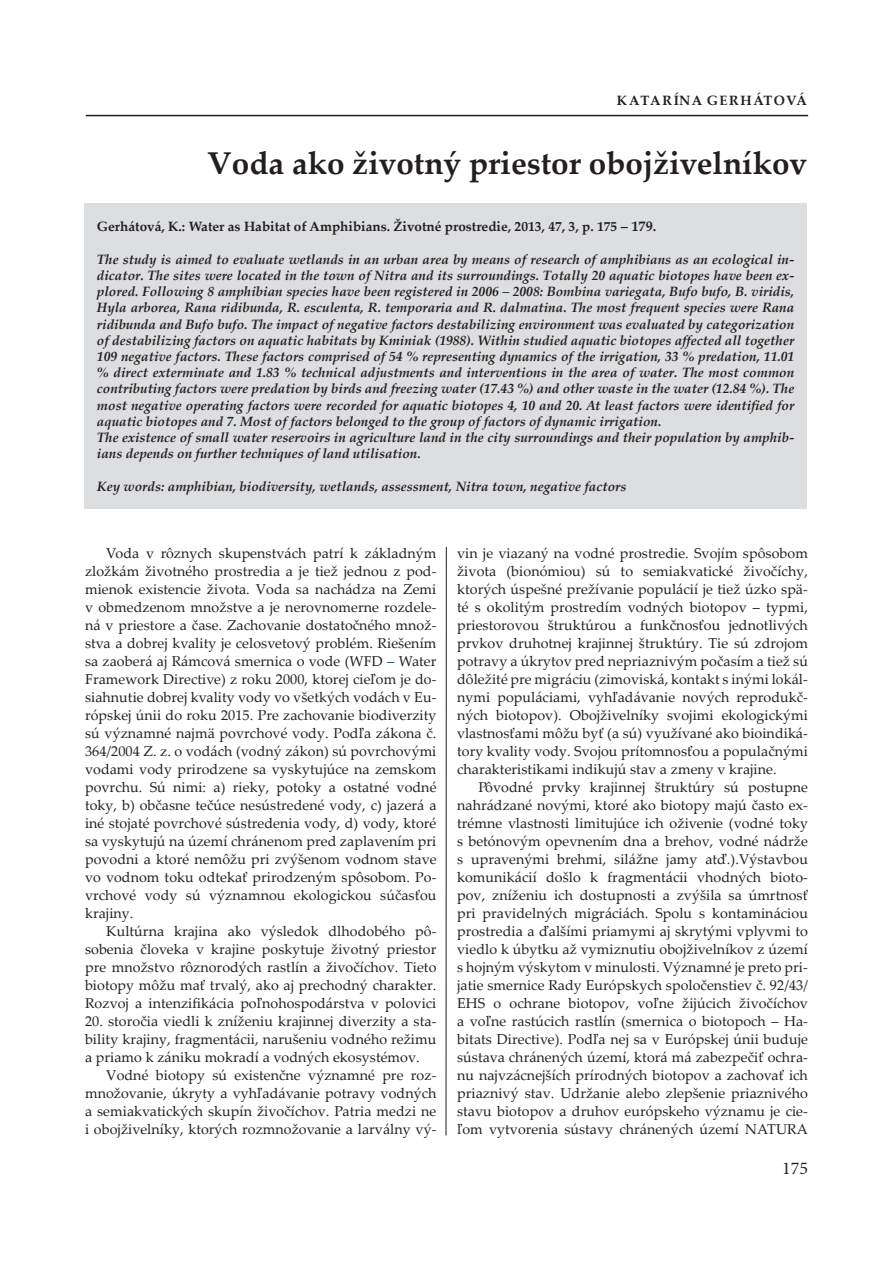
<style>
.page{position:relative;width:893px;height:1263px;background:#fff}
.page>*{position:absolute;margin:0;border:0;box-sizing:border-box;transform-origin:0 0}
.abstrakt{font:700 31.5px "Palatino Linotype";color:#231f20}
.t1{font:18px "Minion Pro";color:#231f20}
.text{font:14.25px/18px "Palatino Linotype";letter-spacing:.005em;color:#231f20;text-align:justify}
.abstrakt-2{font:italic 700 13.5px/16.2px "Palatino Linotype";color:#231f20;text-align:justify}
.abstrakt-3{font:700 13.5px "Palatino Linotype";color:#231f20}
.Normální{font:700 13.5px "Palatino Linotype";letter-spacing:.095em;color:#231f20}
.s1{font-size:14.25px}
.s2{color:#1f497d}
</style>
<div class="page">
<hr style="left:86px;top:115px;width:722px;height:1px;background:#231f20">
<svg style="left:445px;top:547px;width:2px;height:589px"></svg>
<div style="left:84px;top:203px;width:723px;height:306px;background:#dddee0"></div>
<p class="Normální" style="left:617px;top:91px;width:192px">KATARÍNA GERHÁTOVÁ</p>
<p class="abstrakt" style="left:207px;top:141px;width:601px">Voda ako životný priestor obojživelníkov</p>
<p class="abstrakt-3" style="left:97px;top:217px;width:561px">Gerhátová, K.: Water as Habitat of Amphibians. Životné prostredie, 2013, 47, 3, p. 175 <span class="s1">– 179.</span></p>
<p class="abstrakt-2" style="left:97px;top:251px;width:699px">The study is aimed to evaluate wetlands in an urban area by means of research of amphibians as an ecological in&shy;dicator. The sites were located in the town of Nitra and its surroundings. Totally 20 aquatic biotopes have been ex&shy;plored. Following 8 amphibian species have been registered in 2006 – 2008: Bombina variegata, Bufo bufo, B. viridis, Hyla arborea, Rana ridibunda, R. esculenta, R. temporaria and R. dalmatina. The most frequent species were Rana ridibunda and Bufo bufo. The impact of negative factors destabilizing environment was evaluated by categorization of destabilizing factors on aquatic habitats by Kminiak (1988). Within studied aquatic biotopes affected all together 109 negative factors. These factors comprised of 54 % representing dynamics of the irrigation, 33 % predation, 11.01 % direct exterminate and 1.83 % technical adjustments and interventions in the area of water. The most common contributing factors were predation by birds and freezing water (17.43 %) and other waste in the water (12.84 %). The most negative operating factors were recorded for aquatic biotopes 4, 10 and 20. At least factors were identified for aquatic biotopes and 7. Most of factors belonged to the group of factors of dynamic irrigation.</p>
<p class="abstrakt-2" style="left:97px;top:429px;width:699px">The existence of small water reservoirs in agriculture land in the city surroundings and their population by amphib&shy;ians depends on further techniques of land utilisation.</p>
<p class="abstrakt-2" style="left:97px;top:477px;width:531px">Key words: amphibian, biodiversity, wetlands, assessment, Nitra town, negative factors</p>
<p class="text" style="left:85px;top:544px;width:353px;text-indent:21px">Voda v rôznych skupenstvách patrí k základným zložkám životného prostredia a je tiež jednou z pod&shy;mienok existencie života. Voda sa nachádza na Zemi v obmedzenom množstve a je nerovnomerne rozdele&shy;ná v priestore a čase. Zachovanie dostatočného množ&shy;stva a dobrej kvality je celosvetový problém. Riešením sa zaoberá aj Rámcová smernica o vode (WFD <span class="s2">–</span> Water Framework Directive) z roku 2000, ktorej cieľom je do&shy;siahnutie dobrej kvality vody vo všetkých vodách v Eu&shy;rópskej únii do roku 2015. Pre zachovanie biodiverzity sú významné najmä povrchové vody. Podľa zákona č.<br>364/2004 Z. z. o vodách (vodný zákon) sú povrchovými vodami vody prirodzene sa vyskytujúce na zemskom povrchu. Sú nimi: a) rieky, potoky a ostatné vodné toky, b) občasne tečúce nesústredené vody, c) jazerá a iné stojaté povrchové sústredenia vody, d) vody, ktoré sa vyskytujú na území chránenom pred zaplavením pri povodni a ktoré nemôžu pri zvýšenom vodnom stave vo vodnom toku odtekať prirodzeným spôsobom. Po&shy;vrchové vody sú významnou ekologickou súčasťou krajiny.</p>
<p class="text" style="left:85px;top:922px;width:353px;text-indent:21px">Kultúrna krajina ako výsledok dlhodobého pô&shy;sobenia človeka v krajine poskytuje životný priestor pre množstvo rôznorodých rastlín a živočíchov. Tieto biotopy môžu mať trvalý, ako aj prechodný charakter.<br>Rozvoj a intenzifikácia poľnohospodárstva v polovici</p>
<p class="text" style="left:85px;top:1012px;width:353px">20. storočia viedli k zníženiu krajinnej diverzity a sta&shy;bility krajiny, fragmentácii, narušeniu vodného režimu a priamo k zániku mokradí a vodných ekosystémov.</p>
<p class="text" style="left:85px;top:1066px;width:353px;text-indent:21px">Vodné biotopy sú existenčne významné pre roz&shy;množovanie, úkryty a vyhľadávanie potravy vodných a semiakvatických skupín živočíchov. Patria medzi ne i obojživelníky, ktorých rozmnožovanie a larválny vý-</p>
<p class="text" style="left:457px;top:544px;width:352px">vin je viazaný na vodné prostredie. Svojím spôsobom života (bionómiou) sú to semiakvatické živočíchy, ktorých úspešné prežívanie populácií je tiež úzko spä&shy;té s okolitým prostredím vodných biotopov – typmi, priestorovou štruktúrou a funkčnosťou jednotlivých prvkov druhotnej krajinnej štruktúry. Tie sú zdrojom potravy a úkrytov pred nepriaznivým počasím a tiež sú dôležité pre migráciu (zimoviská, kontakt s inými lokál&shy;nymi populáciami, vyhľadávanie nových reprodukč&shy;ných biotopov). Obojživelníky svojimi ekologickými vlastnosťami môžu byť (a sú) využívané ako bioindiká&shy;tory kvality vody. Svojou prítomnosťou a populačnými charakteristikami indikujú stav a zmeny v krajine.</p>
<p class="text" style="left:457px;top:778px;width:352px;text-indent:21px">Pôvodné prvky krajinnej štruktúry sú postupne nahrádzané novými, ktoré ako biotopy majú často ex&shy;trémne vlastnosti limitujúce ich oživenie (vodné toky s betónovým opevnením dna a brehov, vodné nádrže s upravenými brehmi, silážne jamy atď.).Výstavbou komunikácií došlo k fragmentácii vhodných bioto&shy;pov, zníženiu ich dostupnosti a zvýšila sa úmrtnosť pri pravidelných migráciách. Spolu s kontamináciou prostredia a ďalšími priamymi aj skrytými vplyvmi to viedlo k úbytku až vymiznutiu obojživelníkov z území s hojným výskytom v minulosti. Významné je preto pri&shy;jatie smernice Rady Európskych spoločenstiev č. 92/43/ EHS o ochrane biotopov, voľne žijúcich živočíchov a voľne rastúcich rastlín (smernica o biotopoch – Ha&shy;bitats Directive). Podľa nej sa v Európskej únii buduje sústava chránených území, ktorá má zabezpečiť ochra&shy;nu najvzácnejších prírodných biotopov a zachovať ich priaznivý stav. Udržanie alebo zlepšenie priaznivého stavu biotopov a druhov európskeho významu je cie&shy;ľom vytvorenia sústavy chránených území NATURA</p>
<p class="t1" style="left:782px;top:1156px;width:27px">175</p>
</div>
